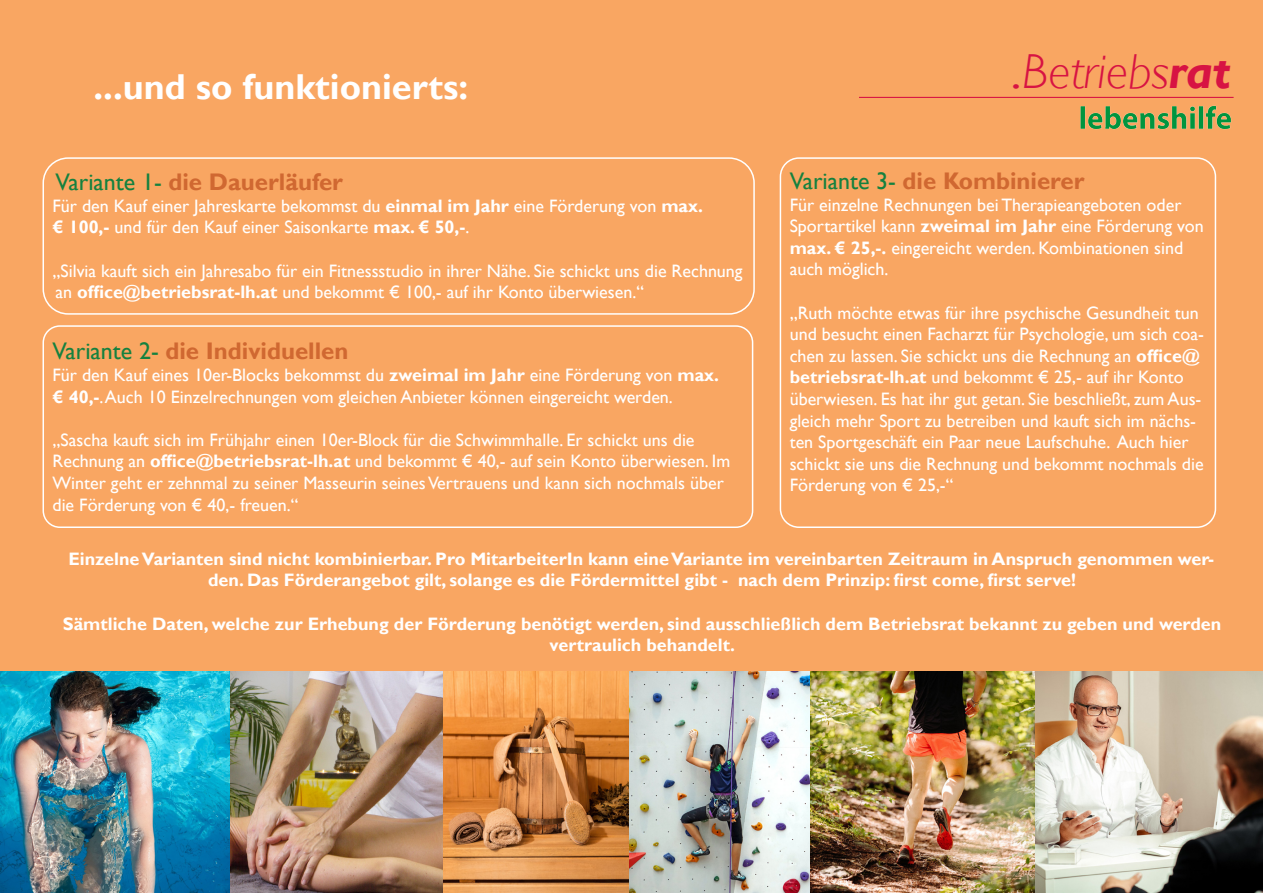
<style>
.page{position:relative;width:1263px;height:893px;background:#fff}
.page>*{position:absolute;margin:0;border:0;box-sizing:border-box;transform-origin:0 0}
.t1{font:italic 300 49.2px "Gill Sans";color:#d71343}
.t2{font:700 36px "Gill Sans";color:#fff}
.t3{font:700 24px "Gill Sans";color:#d06831}
.t4{font:18px/21.6px "Gill Sans";color:#fff}
.t5{font:700 18px/21.6px "Gill Sans";color:#fff;text-align:center}
.s1{font-weight:400;color:#15813f}
.s2{font-weight:700}
.s3{font-weight:400}
</style>
<div class="page">
<div style="left:0;top:0;width:1263px;height:677px;background:#f9a662"></div>
<img style="left:0;top:672px;width:1263px;height:221px">
<img style="left:1080px;top:105px;width:152px;height:25px">
<hr style="left:859px;top:97px;width:374px;height:1px;background:#d71343">
<div style="left:43px;top:157px;width:712px;height:158px;border:2px solid #fff;border-radius:25px"></div>
<div style="left:43px;top:325px;width:710px;height:203px;border:2px solid #fff;border-radius:17px"></div>
<div style="left:780px;top:157px;width:436px;height:371px;border:2px solid #fff;border-radius:19px"></div>
<p class="t2" style="left:94px;top:65px;width:376px">...und so funktionierts:</p>
<p class="t3" style="left:56px;top:168px;width:289px"><span class="s1">Variante 1-</span> die Dauerläufer</p>
<p class="t4" style="left:53px;top:195px;width:652px">Für den Kauf einer Jahreskarte bekommst du <span class="s2">einmal im Jahr</span> eine Förderung von <span class="s2">max.</span></p>
<p class="t4" style="left:53px;top:217px;width:418px"><span class="s2">€ 100,-</span> und für den Kauf einer Saisonkarte <span class="s2">max. € 50,-</span>.</p>
<p class="t4" style="left:53px;top:260px;width:691px">„Silvia kauft sich ein Jahresabo für ein Fitnessstudio in ihrer Nähe. Sie schickt uns die Rechnung an <span class="s2">office@betriebsrat-lh.at</span> und bekommt € 100,- auf ihr Konto überwiesen.“</p>
<p class="t3" style="left:53px;top:337px;width:298px"><span class="s1">Variante 2-</span> die Individuellen</p>
<p class="t4" style="left:53px;top:364px;width:668px">Für den Kauf eines 10er-Blocks bekommst du <span class="s2">zweimal im Jahr</span> eine Förderung von <span class="s2">max.</span></p>
<p class="t4" style="left:53px;top:386px;width:622px"><span class="s2">€ 40,-</span>. Auch 10 Einzelrechnungen vom gleichen Anbieter können eingereicht werden.</p>
<p class="t4" style="left:53px;top:429px;width:679px">„Sascha kauft sich im Frühjahr einen 10er-Block für die Schwimmhalle. Er schickt uns die Rechnung an <span class="s2">office@betriebsrat-lh.at</span> und bekommt € 40,- auf sein Konto überwiesen. Im Winter geht er zehnmal zu seiner Masseurin seines Vertrauens und kann sich nochmals über die Förderung von € 40,- freuen.“</p>
<p class="t1" style="left:1012px;top:43px;width:220px"><span class="s3">.</span>Betriebs<span class="s2">rat</span></p>
<p class="t3" style="left:790px;top:166px;width:296px"><span class="s1">Variante 3-</span> die Kombinierer</p>
<p class="t4" style="left:790px;top:194px;width:416px">Für einzelne Rechnungen bei Therapieangeboten oder Sportartikel kann <span class="s2">zweimal im Jahr</span> eine Förderung von <span class="s2">max. € 25,-.</span> eingereicht werden. Kombinationen sind auch möglich.</p>
<p class="t4" style="left:790px;top:302px;width:416px">„Ruth möchte etwas für ihre psychische Gesundheit tun und besucht einen Facharzt für Psychologie, um sich coa&shy;chen zu lassen. Sie schickt uns die Rechnung an <span class="s2">office@ betriebsrat-lh.at</span> und bekommt € 25,- auf ihr Konto überwiesen. Es hat ihr gut getan. Sie beschließt, zum Aus&shy;gleich mehr Sport zu betreiben und kauft sich im nächs&shy;ten Sportgeschäft ein Paar neue Laufschuhe. Auch hier schickt sie uns die Rechnung und bekommt nochmals die Förderung von € 25,-“</p>
<p class="t5" style="left:68px;top:548px;width:1147px">Einzelne Varianten sind nicht kombinierbar. Pro MitarbeiterIn kann eine Variante im vereinbarten Zeitraum in Anspruch genommen wer&shy;den. Das Förderangebot gilt, solange es die Fördermittel gibt - nach dem Prinzip: first come, first serve!</p>
<p class="t5" style="left:63px;top:613px;width:1160px">Sämtliche Daten, welche zur Erhebung der Förderung benötigt werden, sind ausschließlich dem Betriebsrat bekannt zu geben und werden vertraulich behandelt.</p>
</div>
